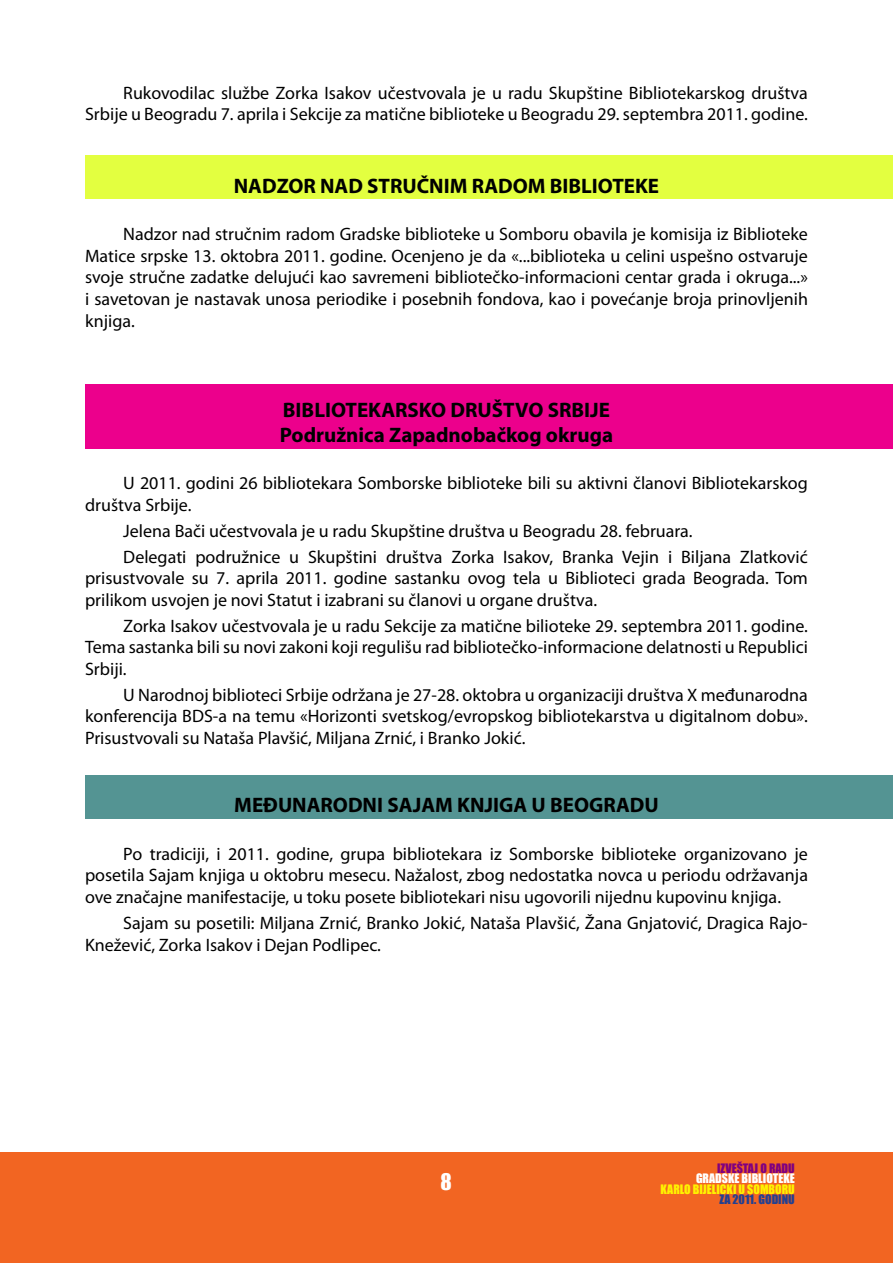
<style>
.page{position:relative;width:893px;height:1263px;background:#fff}
.page>*{position:absolute;margin:0;border:0;box-sizing:border-box;transform-origin:0 0}
.t1{font:700 21px/25.2px "Myriad Pro";color:#000}
.t2{font:21px "Impact";color:#fff}
.t3{font:18px/21.6px "Myriad Pro";color:#000;text-align:justify}
.t4{font:12px "Impact";color:#fff200}
.t5{font:12px "Impact";color:#fff}
.t6{font:12px "Impact";color:#800080}
.t7{font:12px "Impact";color:#25408f}
</style>
<div class="page">
<div style="left:85px;top:775px;width:808px;height:44px;background:#549493"></div>
<div style="left:0;top:1153px;width:893px;height:110px;background:#f26522"></div>
<div style="left:85px;top:384px;width:808px;height:64px;background:#ec008c"></div>
<div style="left:85px;top:155px;width:808px;height:44px;background:#e3ff40"></div>
<p class="t3" style="left:85px;top:81px;width:724px;text-align:right">Rukovodilac službe Zorka Isakov učestvovala je u radu Skupštine Bibliotekarskog društva<br>Srbije u Beogradu 7. aprila i Sekcije za matične biblioteke u Beogradu 29. septembra 2011. godine.</p>
<p class="t1" style="left:234px;top:172px;width:427px">NADZOR NAD STRUČNIM RADOM BIBLIOTEKE</p>
<p class="t3" style="left:85px;top:223px;width:724px;text-indent:38px">Nadzor nad stručnim radom Gradske biblioteke u Somboru obavila je komisija iz Biblioteke Matice srpske 13. oktobra 2011. godine. Ocenjeno je da «...biblioteka u celini uspešno ostvaruje svoje stručne zadatke delujući kao savremeni bibliotečko-informacioni centar grada i okruga...» i savetovan je nastavak unosa periodike i posebnih fondova, kao i povećanje broja prinovljenih knjiga.</p>
<p class="t1" style="left:280px;top:396px;width:335px">BIBLIOTEKARSKO DRUŠTVO SRBIJE<br>Podružnica Zapadnobačkog okruga</p>
<p class="t3" style="left:85px;top:472px;width:724px;text-indent:38px">U 2011. godini 26 bibliotekara Somborske biblioteke bili su aktivni članovi Bibliotekarskog društva Srbije.</p>
<p class="t3" style="left:123px;top:518px;width:686px;line-height:25.8px">Jelena Bači učestvovala je u radu Skupštine društva u Beogradu 28. februara.<br>Delegati podružnice u Skupštini društva Zorka Isakov, Branka Vejin i Biljana Zlatković</p>
<p class="t3" style="left:85px;top:567px;width:724px">prisustvovale su 7. aprila 2011. godine sastanku ovog tela u Biblioteci grada Beograda. Tom prilikom usvojen je novi Statut i izabrani su članovi u organe društva.</p>
<p class="t3" style="left:85px;top:615px;width:724px;text-indent:38px">Zorka Isakov učestvovala je u radu Sekcije za matične bilioteke 29. septembra 2011. godine.<br>Tema sastanka bili su novi zakoni koji regulišu rad bibliotečko-informacione delatnosti u Republici Srbiji.</p>
<p class="t3" style="left:85px;top:684px;width:724px;text-indent:38px">U Narodnoj biblioteci Srbije održana je 27-28. oktobra u organizaciji društva X međunarodna konferencija BDS-a na temu «Horizonti svetskog/evropskog bibliotekarstva u digitalnom dobu».<br>Prisustvovali su Nataša Plavšić, Miljana Zrnić, i Branko Jokić.</p>
<p class="t1" style="left:234px;top:792px;width:426px">MEĐUNARODNI SAJAM KNJIGA U BEOGRADU</p>
<p class="t3" style="left:85px;top:843px;width:724px;text-indent:38px">Po tradiciji, i 2011. godine, grupa bibliotekara iz Somborske biblioteke organizovano je posetila Sajam knjiga u oktobru mesecu. Nažalost, zbog nedostatka novca u periodu održavanja ove značajne manifestacije, u toku posete bibliotekari nisu ugovorili nijednu kupovinu knjiga.</p>
<p class="t3" style="left:85px;top:912px;width:724px;text-indent:38px">Sajam su posetili: Miljana Zrnić, Branko Jokić, Nataša Plavšić, Žana Gnjatović, Dragica Rajo-<br>Knežević, Zorka Isakov i Dejan Podlipec.</p>
<p class="t2" style="left:440px;top:1165px;width:13px">8</p>
<p class="t6" style="left:717px;top:1158px;width:79px">IZVEŠTAJ O RADU</p>
<p class="t5" style="left:696px;top:1169px;width:100px">GRADSKE BIBLIOTEKE</p>
<p class="t4" style="left:660px;top:1179px;width:136px">KARLO BIJELICKI U SOMBORU</p>
<p class="t7" style="left:719px;top:1190px;width:77px">ZA 2011. GODINU</p>
</div>
